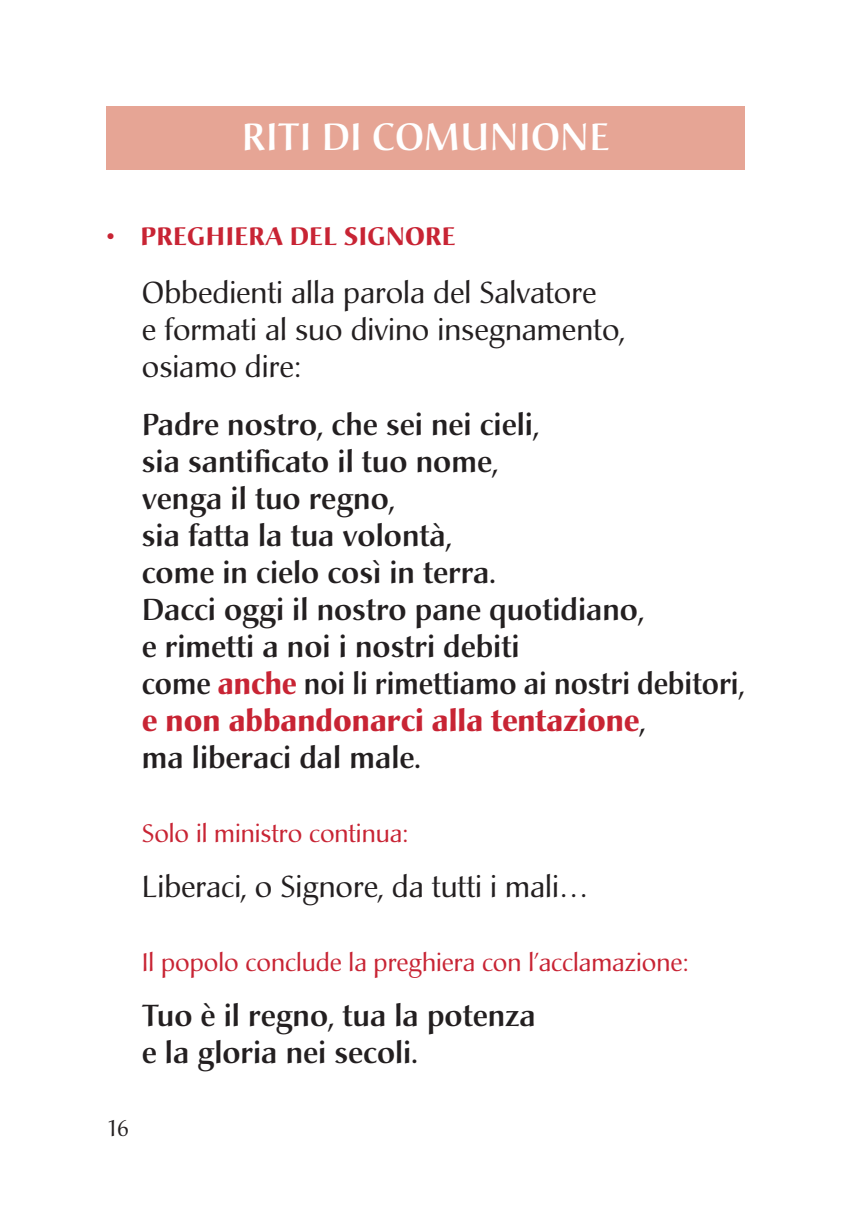
<style>
.page{position:relative;width:851px;height:1205px;background:#fff}
.page>*{position:absolute;margin:0;border:0;box-sizing:border-box;transform-origin:0 0}
.t1{font:500 37.5px "Christiana";letter-spacing:.01em;color:#fff}
.t2{font:500 30px "Christiana";color:#231f20}
.t3{font:30px "Christiana";color:#231f20}
.t4{font:500 30px "Christiana";color:#231f20;scale:.95 1}
.t5{font:700 30px "Christiana";color:#c82434}
.t6{font:25px "Christiana";color:#c82434}
.t7{font:700 25px "Christiana";letter-spacing:.02em;color:#c82434}
.t8{font:22.5px "Christiana";color:#231f20}
.s1{font-weight:700;color:#c82434}
.s2{font-weight:500;color:#231f20}
</style>
<div class="page">
<div style="left:106px;top:106px;width:638px;height:64px;background:#e6a595"></div>
<p class="t1" style="left:242px;top:121px;width:368px">RITI DI COMUNIONE</p>
<p class="t7" style="left:106px;top:225px;width:350px">• PREGHIERA DEL SIGNORE</p>
<p class="t3" style="left:142px;top:280px;width:456px">Obbedienti alla parola del Salvatore</p>
<p class="t3" style="left:142px;top:317px;width:484px">e formati al suo divino insegnamento,</p>
<p class="t3" style="left:142px;top:354px;width:160px">osiamo dire:</p>
<p class="t2" style="left:142px;top:412px;width:399px">Padre nostro, che sei nei cieli,</p>
<p class="t2" style="left:142px;top:449px;width:358px">sia santificato il tuo nome,</p>
<p class="t2" style="left:142px;top:486px;width:255px">venga il tuo regno,</p>
<p class="t2" style="left:142px;top:523px;width:312px">sia fatta la tua volontà,</p>
<p class="t2" style="left:142px;top:560px;width:355px">come in cielo così in terra.</p>
<p class="t2" style="left:142px;top:597px;width:504px">Dacci oggi il nostro pane quotidiano,</p>
<p class="t2" style="left:142px;top:634px;width:379px">e rimetti a noi i nostri debiti</p>
<p class="t4" style="left:142px;top:671px;width:636px">come <span class="s1">anche</span> noi li rimettiamo ai nostri debitori,</p>
<p class="t5" style="left:142px;top:708px;width:505px">e non abbandonarci alla tentazione<span class="s2">,</span></p>
<p class="t2" style="left:142px;top:745px;width:280px">ma liberaci dal male.</p>
<p class="t6" style="left:142px;top:823px;width:268px">Solo il ministro continua:</p>
<p class="t3" style="left:142px;top:874px;width:448px">Liberaci, o Signore, da tutti i mali…</p>
<p class="t6" style="left:142px;top:952px;width:548px">Il popolo conclude la preghiera con l’acclamazione:</p>
<p class="t2" style="left:142px;top:1003px;width:395px">Tuo è il regno, tua la potenza</p>
<p class="t2" style="left:142px;top:1040px;width:277px">e la gloria nei secoli.</p>
<p class="t8" style="left:106px;top:1118px;width:24px">16</p>
</div>
